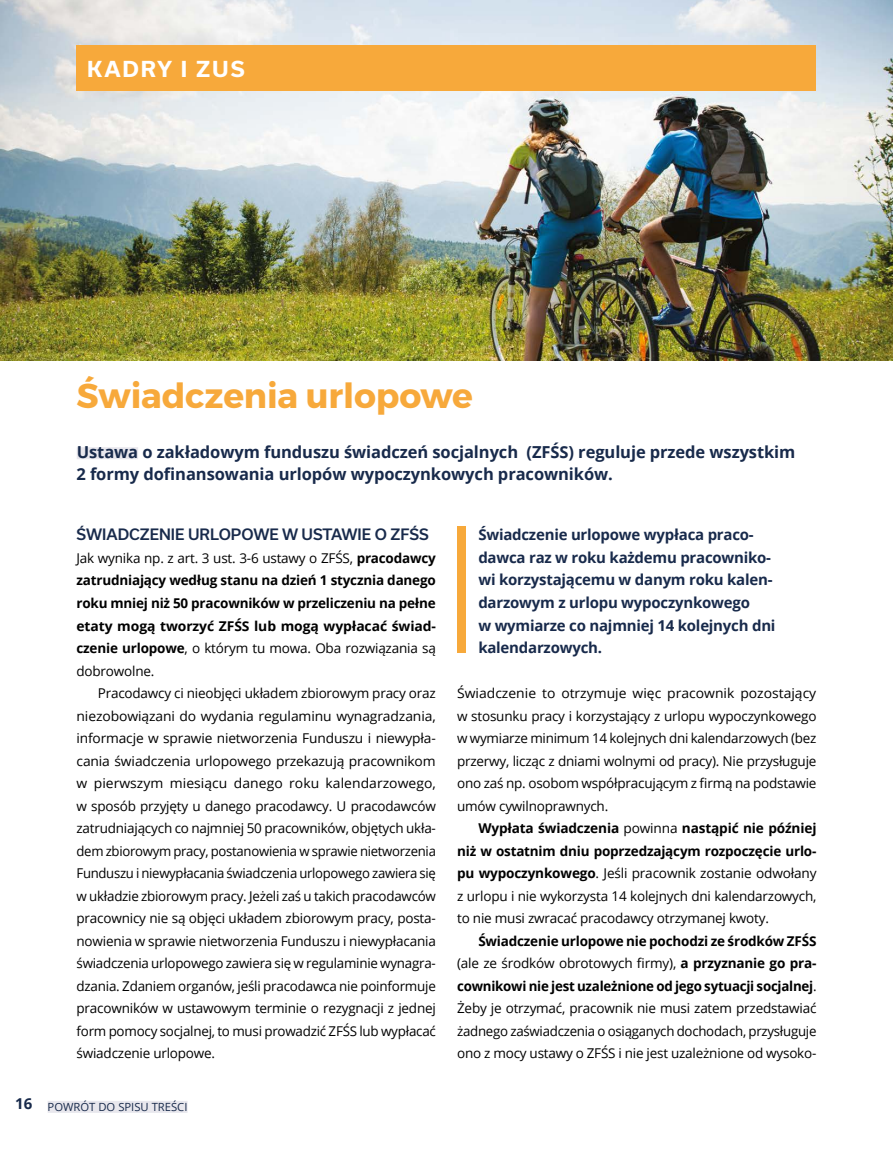
<style>
.page{position:relative;width:893px;height:1149px;background:#fff}
.page>*{position:absolute;margin:0;border:0;box-sizing:border-box;transform-origin:0 0}
.t1{font:34.5px "Trueno Bd";letter-spacing:-.005em;color:#f7a93b}
.t2{font:700 21px "Usual";letter-spacing:.09em;color:#fff}
.t3{font:700 16.5px/22.5px "Open Sans";letter-spacing:-.005em;color:#182a4b}
.t4{font:700 15px/22.5px "Open Sans";letter-spacing:-.015em;color:#182a4b}
.t5{font:500 15px "Usual";color:#182a4b}
.t6{font:13.5px/22.5px "Open Sans";letter-spacing:-.015em;color:#000;text-align:justify}
.t7{font:700 13.5px/22.5px "Open Sans";letter-spacing:-.005em;color:#000;text-align:justify}
.t8{font:11.25px "Open Sans";color:#182a4b}
.s1{font-weight:400}
.s2{font-weight:700}
</style>
<div class="page">
<div style="left:48px;top:1100px;width:140px;height:12px;background:#e8e7ed"></div>
<img style="left:0;top:0;width:893px;height:360px">
<div style="left:77px;top:447px;width:61px;height:12px;background:#e8e7ed"></div>
<div style="left:76px;top:46px;width:740px;height:45px;background:#f7a93b"></div>
<div style="left:457px;top:526px;width:9px;height:126px;background:#f7a93b"></div>
<h2 class="t2" style="left:87px;top:57px;width:159px">KADRY I ZUS</h2>
<h1 class="t1" style="left:77px;top:374px;width:398px">Świadczenia urlopowe</h1>
<p class="t3" style="left:76px;top:440px;width:720px">Ustawa o zakładowym funduszu świadczeń socjalnych (ZFŚS) reguluje przede wszystkim<br>2 formy dofinansowania urlopów wypoczynkowych pracowników.</p>
<p class="t5" style="left:77px;top:526px;width:354px">ŚWIADCZENIE URLOPOWE W USTAWIE O ZFŚS</p>
<p class="t7" style="left:77px;top:546px;width:361px"><span class="s1">Jak wynika np. z art. 3 ust. 3-6 ustawy o ZFŚS,</span> pracodawcy zatrudniający według stanu na dzień 1 stycznia danego roku mniej niż 50 pracowników w przeliczeniu na pełne etaty mogą tworzyć ZFŚS lub mogą wypłacać świad&shy;czenie urlopowe<span class="s1">, o którym tu mowa. Oba rozwiązania są dobrowolne.</span></p>
<p class="t6" style="left:77px;top:681px;width:361px;text-indent:21px">Pracodawcy ci nieobjęci układem zbiorowym pracy oraz niezobowiązani do wydania regulaminu wynagradzania, informacje w sprawie nietworzenia Funduszu i niewypła&shy;cania świadczenia urlopowego przekazują pracownikom w pierwszym miesiącu danego roku kalendarzowego, w sposób przyjęty u danego pracodawcy. U pracodawców zatrudniających co najmniej 50 pracowników, objętych ukła&shy;dem zbiorowym pracy, postanowienia w sprawie nietworzenia Funduszu i niewypłacania świadczenia urlopowego zawiera się w układzie zbiorowym pracy. Jeżeli zaś u takich pracodawców pracownicy nie są objęci układem zbiorowym pracy, posta&shy;nowienia w sprawie nietworzenia Funduszu i niewypłacania świadczenia urlopowego zawiera się w regulaminie wynagra&shy;dzania. Zdaniem organów, jeśli pracodawca nie poinformuje pracowników w ustawowym terminie o rezygnacji z jednej form pomocy socjalnej, to musi prowadzić ZFŚS lub wypłacać świadczenie urlopowe.</p>
<p class="t8" style="left:15px;top:1099px;width:174px"><sup>16</sup> POWRÓT DO SPISU TREŚCI</p>
<p class="t4" style="left:478px;top:523px;width:299px">Świadczenie urlopowe wypłaca praco&shy;dawca raz w roku każdemu pracowniko&shy;wi korzystającemu w danym roku kalen&shy;darzowym z urlopu wypoczynkowego<br>w wymiarze co najmniej 14 kolejnych dni kalendarzowych.</p>
<p class="t6" style="left:457px;top:681px;width:361px">Świadczenie to otrzymuje więc pracownik pozostający w stosunku pracy i korzystający z urlopu wypoczynkowego w wymiarze minimum 14 kolejnych dni kalendarzowych (bez przerwy, licząc z dniami wolnymi od pracy). Nie przysługuje ono zaś np. osobom współpracującym z firmą na podstawie umów cywilnoprawnych.</p>
<p class="t6" style="left:457px;top:816px;width:361px;text-indent:21px"><span class="s2">Wypłata świadczenia</span> powinna <span class="s2">nastąpić nie później niż w ostatnim dniu poprzedzającym rozpoczęcie urlo&shy;pu wypoczynkowego</span>. Jeśli pracownik zostanie odwołany z urlopu i nie wykorzysta 14 kolejnych dni kalendarzowych, to nie musi zwracać pracodawcy otrzymanej kwoty.</p>
<p class="t6" style="left:457px;top:929px;width:361px;text-indent:21px"><span class="s2">Świadczenie urlopowe nie pochodzi ze środków ZFŚS </span>(ale ze środków obrotowych firmy), <span class="s2">a przyznanie go pra&shy;cownikowi nie jest uzależnione od jego sytuacji socjalnej</span>.<br>Żeby je otrzymać, pracownik nie musi zatem przedstawiać żadnego zaświadczenia o osiąganych dochodach, przysługuje ono z mocy ustawy o ZFŚS i nie jest uzależnione od wysoko-</p>
</div>
